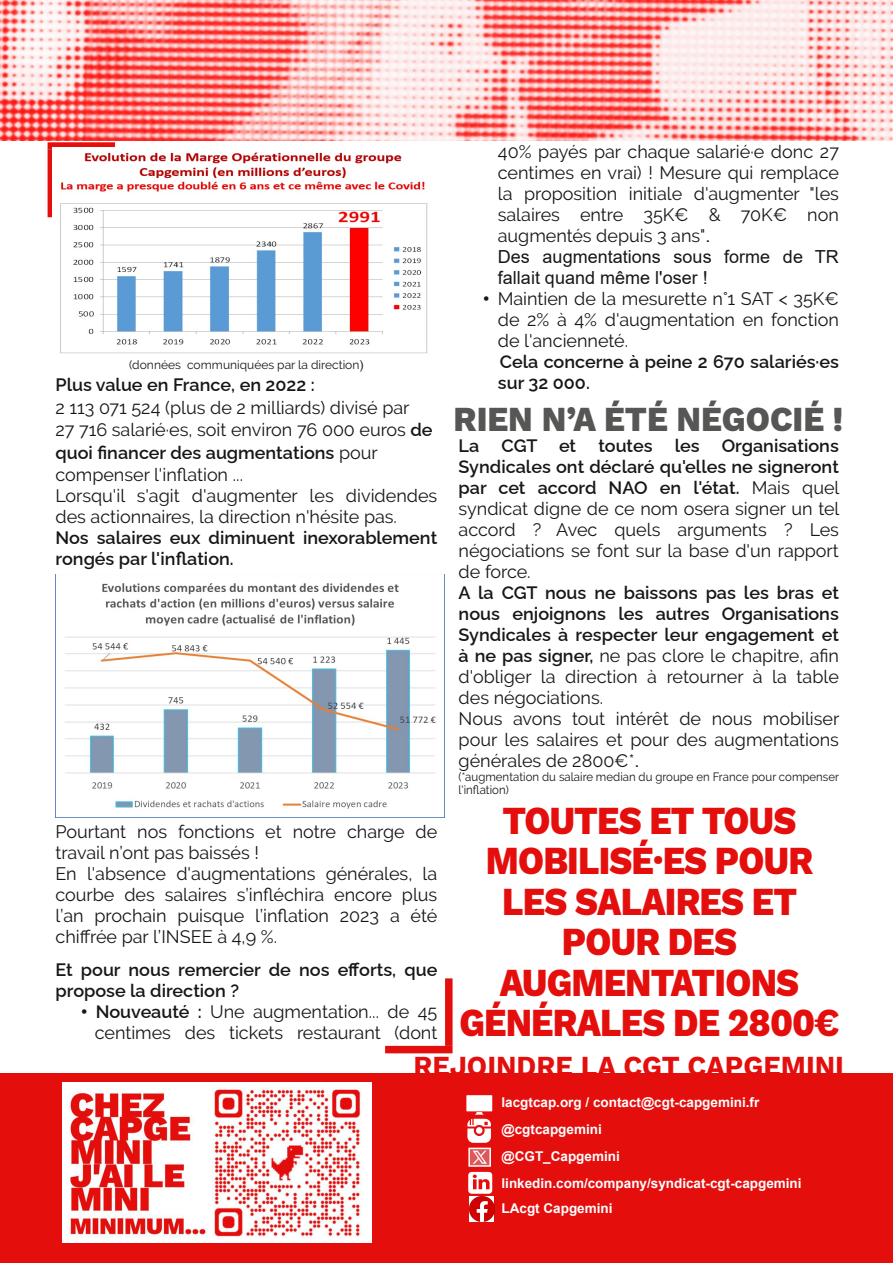
<style>
.page{position:relative;width:893px;height:1263px;background:#fff}
.page>*{position:absolute;margin:0;border:0;box-sizing:border-box;transform-origin:0 0}
.t1{font:800 39px/40.5px "Work Sans";letter-spacing:-.025em;color:#e40e0d;text-align:center;scale:.91 1}
.t2{font:800 34.5px "Work Sans";color:#565655;scale:.96 1}
.t3{font:700 28.5px "Work Sans";color:#e40e0d}
.t4{font:18px/21px "Raleway";color:#181715}
.t5{font:600 18px/21px "Raleway";color:#181715}
.t6{font:18px/21px "Arial";color:#181715}
.t7{font:700 13.5px/27px "Arial";color:#fff}
.t8{font:12px/13.5px "Raleway";letter-spacing:.005em;color:#181715;scale:.95 1}
.t9{font:12px "Raleway";letter-spacing:.005em;color:#181715}
.s1{font-family:"Arial"}
.s2{font-weight:600}
</style>
<div class="page">
<img style="left:0;top:0;width:893px;height:140px">
<div style="left:0;top:1073px;width:893px;height:190px;background:#e40e0d"></div>
<svg style="left:468px;top:1172px;width:24px;height:22px"></svg>
<div style="left:466px;top:1095px;width:26px;height:16px;background:#fff"></div>
<svg style="left:467px;top:1112px;width:24px;height:31px"></svg>
<img style="left:471px;top:1151px;width:17px;height:13px">
<div style="left:468px;top:1148px;width:23px;height:19px;border:2px solid #fff"></div>
<svg style="left:469px;top:1221px;width:25px;height:1px"></svg>
<img style="left:469px;top:1197px;width:25px;height:24px">
<img style="left:62px;top:1083px;width:310px;height:159px">
<div style="left:445px;top:978px;width:8px;height:68px;background:#e40e0d"></div>
<div style="left:385px;top:1046px;width:68px;height:7px;background:#e40e0d"></div>
<div style="left:48px;top:150px;width:7px;height:67px;background:#e40e0d"></div>
<svg style="left:48px;top:142px;width:67px;height:8px"></svg>
<img style="left:52px;top:148px;width:376px;height:206px">
<img style="left:55px;top:574px;width:390px;height:243px">
<p class="t9" style="left:129px;top:357px;width:236px">(données communiquées par la direction<span class="s1">)</span></p>
<p class="t5" style="left:55px;top:374px;width:261px">Plus value en France, en 2022 :</p>
<p class="t4" style="left:55px;top:396px;width:383px;line-height:21.9px">2 113 071 524 (plus de 2 milliards) divisé par<br>27 716 salarié·es, soit environ 76 000 euros <span class="s2">de quoi financer des augmentations</span> pour compenser l'inflation ...<br>Lorsqu'il s'agit d'augmenter les dividendes des actionnaires, la direction n'hésite pas.</p>
<p class="t5" style="left:55px;top:527px;width:383px">Nos salaires eux diminuent inexorablement rongés par l'inflation.</p>
<p class="t4" style="left:55px;top:821px;width:383px">Pourtant nos fonctions et notre charge de travail n’ont pas baissés !<br>En l'absence d'augmentations générales, la courbe des salaires s’infléchira encore plus l’an prochain puisque l’inflation 2023 a été chiffrée par l’INSEE à 4,9 %.</p>
<p class="t5" style="left:55px;top:959px;width:383px">Et pour nous remercier de nos efforts, que propose la direction ?</p>
<p class="t4" style="left:81px;top:1001px;width:358px;text-align:right"><span class="s1">•</span> <span class="s2">Nouveauté :</span> Une augmentation... de 45 centimes des tickets restaurant (dont</p>
<p class="t4" style="left:498px;top:141px;width:343px;text-align:justify">40% payés par chaque salarié·e donc 27 centimes en vrai) ! Mesure qui remplace la proposition initiale d'augmenter "les salaires entre 35K€ &amp; 70K€ non augmentés depuis 3 ans"<span class="s1">.</span></p>
<p class="t6" style="left:498px;top:246px;width:342px">Des augmentations sous forme de TR fallait quand même l'oser !</p>
<p class="t4" style="left:498px;top:288px;width:343px;text-align:justify;text-indent:-15px"><span class="s1">•</span> Maintien de la mesurette n°1 SAT &lt; 35K€ de 2% à 4% d'augmentation en fonction de l'ancienneté.</p>
<p class="t5" style="left:498px;top:351px;width:343px">Cela concerne à peine 2 670 salariés·es sur 32 000.</p>
<h2 class="t2" style="left:454px;top:399px;width:407px">RIEN N’A ÉTÉ NÉGOCIÉ !</h2>
<p class="t4" style="left:459px;top:435px;width:382px;text-align:justify"><span class="s2">La CGT et toutes les Organisations Syndicales ont déclaré qu'elles ne signeront par cet accord NAO en l'état.</span> Mais quel syndicat digne de ce nom osera signer un tel accord ? Avec quels arguments ? Les négociations se font sur la base d'un rapport de force.</p>
<p class="t4" style="left:459px;top:582px;width:382px"><span class="s2">A la CGT nous ne baissons pas les bras et nous enjoignons les autres Organisations Syndicales à respecter leur engagement et à ne pas signer,</span> ne pas clore le chapitre, afin d'obliger la direction à retourner à la table des négociations.<br>Nous avons tout intérêt de nous mobiliser pour les salaires et pour des augmentations générales de 2800€*<span class="s1">.</span></p>
<p class="t8" style="left:459px;top:770px;width:402px">(*augmentation du salaire median du groupe en France pour compenser l'inflation)</p>
<h1 class="t1" style="left:459px;top:800px;width:419px">TOUTES ET TOUS<br>MOBILISÉ·ES POUR<br>LES SALAIRES ET<br>POUR DES<br>AUGMENTATIONS<br>GÉNÉRALES DE 2800€</h1>
<h3 class="t3" style="left:413px;top:1049px;width:432px">REJOINDRE LA CGT CAPGEMINI</h3>
<p class="t7" style="left:502px;top:1089px;width:301px">lacgtcap.org / contact@cgt-capgemini.fr @cgtcapgemini<br>@CGT_Capgemini linkedin.com/company/syndicat-cgt-capgemini</p>
<p class="t7" style="left:502px;top:1195px;width:112px">LAcgt Capgemini</p>
</div>
